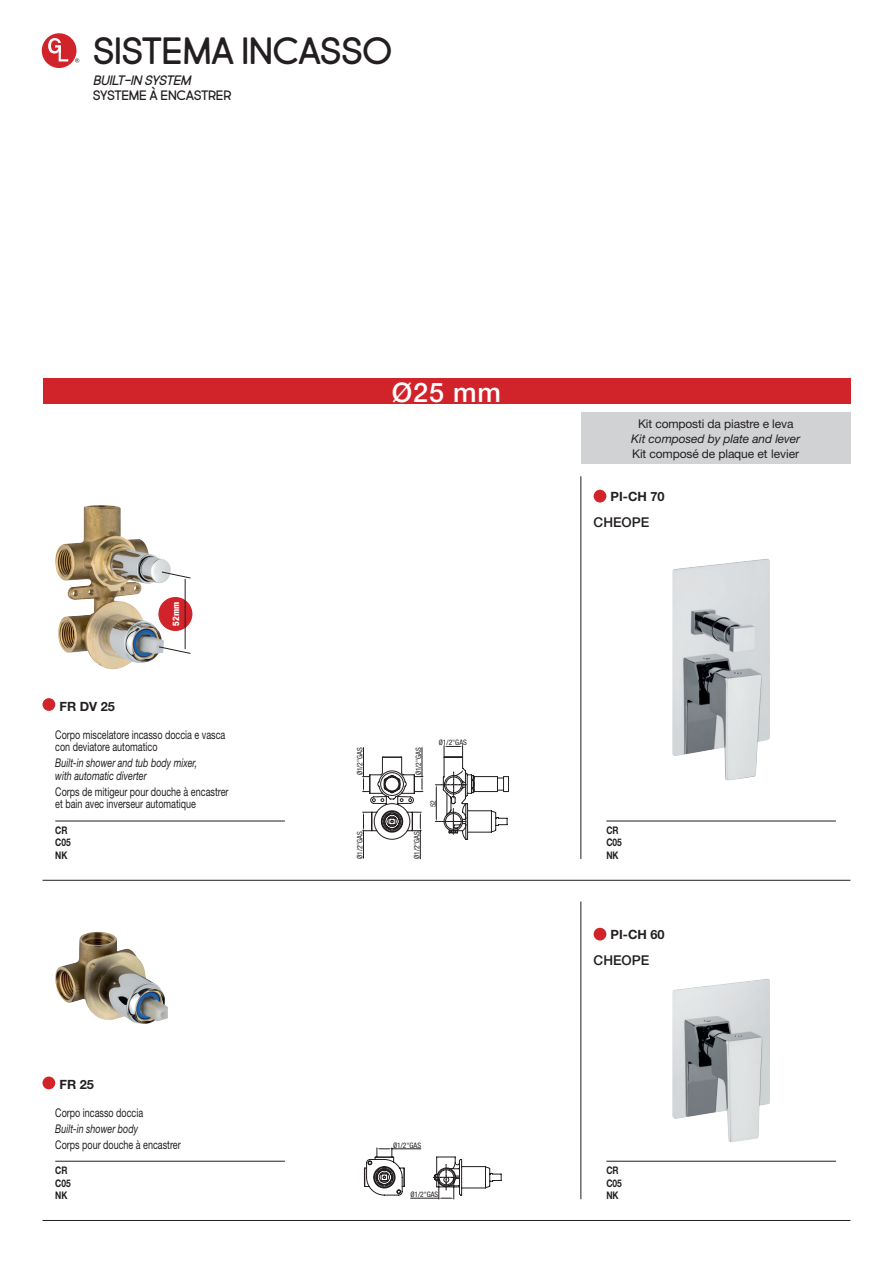
<style>
.page{position:relative;width:893px;height:1263px;background:#fff}
.page>*{position:absolute;margin:0;border:0;box-sizing:border-box;transform-origin:0 0}
.t1{font:37.5px "Market Fresh";letter-spacing:-.02em;color:#231f20}
.t2{font:500 27px "Helvetica Neue LT";color:#fff}
.t3{font:13.5px "Market Fresh";letter-spacing:-.02em;color:#231f20}
.t4{font:italic 13.5px "Market Fresh";color:#231f20}
.t5{font:500 13.5px "Helvetica Neue LT";color:#231f20}
.t6{font:700 12.75px "Helvetica Neue LT";color:#231f20}
.t7{font:12px/12.8px "Helvetica Neue LT";color:#231f20;scale:.75 1}
.t8{font:italic 12px/12.8px "Helvetica Neue LT";color:#231f20;scale:.75 1}
.t9{font:12px "Helvetica Neue LT";color:#231f20}
.t10{font:italic 12px "Helvetica Neue LT";color:#231f20}
.t11{font:700 10.5px/12.6px "Helvetica Neue LT";color:#231f20;scale:.8 1}
.t12{font:800 condensed 9px "Helvetica Neue LT";color:#fff}
.t13{font:condensed 7.5px "Helvetica Neue LT";color:#231f20}
</style>
<div class="page">
<div style="left:43px;top:34px;width:33px;height:33px;background:#d1232a;border-radius:50%"></div>
<div style="left:42px;top:33px;width:35px;height:35px;border:1px solid #d1232a;border-radius:50%"></div>
<svg style="left:48px;top:38px;width:20px;height:23px"></svg>
<svg style="left:75px;top:58px;width:4px;height:5px"></svg>
<div style="left:43px;top:378px;width:807px;height:26px;background:#d1232a"></div>
<div style="left:43px;top:698px;width:12px;height:13px;background:#d1232a;border-radius:50%"></div>
<div style="left:594px;top:490px;width:12px;height:12px;background:#d1232a;border-radius:50%"></div>
<hr style="left:55px;top:821px;width:230px;height:1px;background:#231f20">
<img style="left:55px;top:505px;width:116px;height:164px">
<svg style="left:161px;top:571px;width:30px;height:7px"></svg>
<svg style="left:159px;top:646px;width:32px;height:8px"></svg>
<svg style="left:362px;top:745px;width:147px;height:114px"></svg>
<hr style="left:606px;top:821px;width:230px;height:1px;background:#231f20">
<img style="left:672px;top:558px;width:98px;height:222px">
<hr style="left:581px;top:476px;width:1px;height:383px;background:#231f20">
<hr style="left:581px;top:901px;width:1px;height:298px;background:#231f20">
<hr style="left:43px;top:880px;width:807px;height:1px;background:#231f20">
<hr style="left:43px;top:1220px;width:807px;height:1px;background:#231f20">
<div style="left:581px;top:412px;width:269px;height:51px;background:#d1d2d4"></div>
<div style="left:43px;top:1076px;width:12px;height:13px;background:#d1232a;border-radius:50%"></div>
<hr style="left:55px;top:1161px;width:230px;height:1px;background:#231f20">
<img style="left:55px;top:932px;width:113px;height:92px">
<svg style="left:364px;top:1147px;width:137px;height:52px"></svg>
<div style="left:594px;top:928px;width:12px;height:12px;background:#d1232a;border-radius:50%"></div>
<hr style="left:606px;top:1161px;width:230px;height:1px;background:#231f20">
<img style="left:672px;top:979px;width:98px;height:163px">
<div style="left:158px;top:597px;width:34px;height:34px;background:#d1232a;border-radius:50%"></div>
<hr style="left:185px;top:579px;width:1px;height:70px;background:#231f20">
<h1 class="t1" style="left:93px;top:24px;width:301px">SISTEMA INCASSO</h1>
<p class="t4" style="left:93px;top:71px;width:104px">BUILT-IN SYSTEM</p>
<p class="t3" style="left:93px;top:86px;width:140px">SYSTEME Ä ENCASTRER</p>
<p class="t6" style="left:60px;top:698px;width:57px">FR DV 25</p>
<p class="t12" style="left:170px;top:626px;width:25px;rotate:-90deg">52mm</p>
<p class="t7" style="left:55px;top:728px;width:228px">Corpo miscelatore incasso doccia e vasca con deviatore automatico</p>
<p class="t8" style="left:55px;top:756px;width:191px">Built-in shower and tub body mixer, with automatic diverter</p>
<p class="t7" style="left:55px;top:785px;width:232px">Corps de mitigeur pour douche à encastrer et bain avec inverseur automatique</p>
<p class="t11" style="left:55px;top:823px;width:21px">CR<br>C05<br>NK</p>
<p class="t6" style="left:60px;top:1077px;width:36px">FR 25</p>
<p class="t7" style="left:55px;top:1106px;width:119px">Corpo incasso doccia</p>
<p class="t8" style="left:55px;top:1122px;width:112px">Built-in shower body</p>
<p class="t7" style="left:55px;top:1138px;width:169px">Corps pour douche à encastrer</p>
<p class="t11" style="left:55px;top:1164px;width:21px">CR<br>C05<br>NK</p>
<h2 class="t2" style="left:392px;top:376px;width:111px">Ø25 mm</h2>
<p class="t13" style="left:356px;top:775px;width:30px;rotate:-90deg">Ø1/2"GAS</p>
<p class="t13" style="left:414px;top:775px;width:30px;rotate:-90deg">Ø1/2"GAS</p>
<p class="t13" style="left:439px;top:737px;width:30px">Ø1/2"GAS</p>
<p class="t13" style="left:356px;top:859px;width:30px;rotate:-90deg">Ø1/2"GAS</p>
<p class="t13" style="left:412px;top:859px;width:30px;rotate:-90deg">Ø1/2"GAS</p>
<p class="t13" style="left:429px;top:807px;width:9px;rotate:-90deg">52</p>
<p class="t13" style="left:393px;top:1141px;width:30px">Ø1/2"GAS</p>
<p class="t13" style="left:410px;top:1190px;width:30px">Ø1/2"GAS</p>
<p class="t9" style="left:638px;top:416px;width:157px">Kit composti da piastre e leva</p>
<p class="t10" style="left:631px;top:431px;width:170px">Kit composed by plate and lever</p>
<p class="t9" style="left:632px;top:446px;width:169px">Kit composé de plaque et levier</p>
<p class="t6" style="left:611px;top:489px;width:56px">PI-CH 70</p>
<p class="t5" style="left:594px;top:514px;width:57px">CHEOPE</p>
<p class="t11" style="left:606px;top:823px;width:21px">CR<br>C05<br>NK</p>
<p class="t6" style="left:611px;top:926px;width:56px">PI-CH 60</p>
<p class="t5" style="left:594px;top:952px;width:57px">CHEOPE</p>
<p class="t11" style="left:606px;top:1164px;width:21px">CR<br>C05<br>NK</p>
</div>
